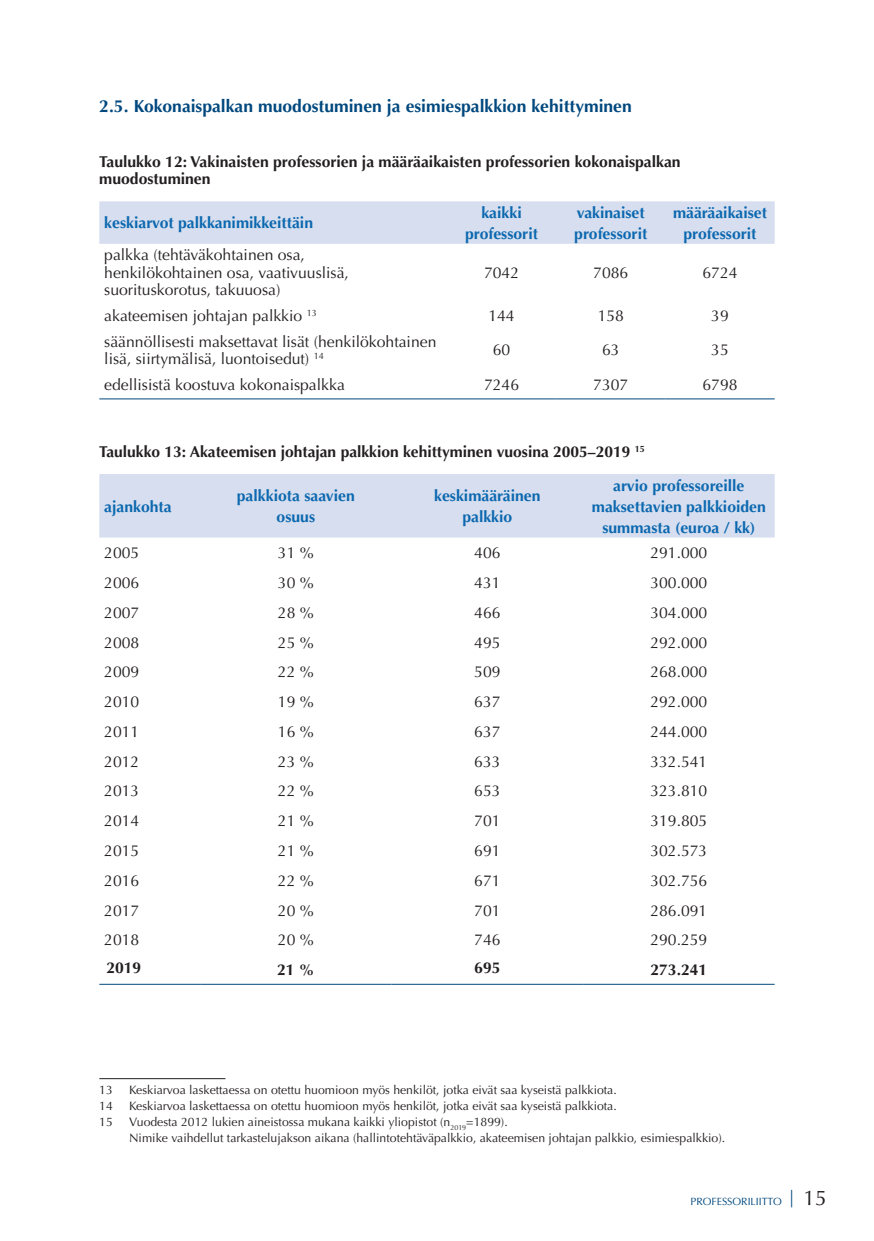
<style>
.page{position:relative;width:874px;height:1241px;background:#fff}
.page>*{position:absolute;margin:0;border:0;box-sizing:border-box;transform-origin:0 0}
.t1{font:700 17.5px "Optima LT Std";color:#01487e}
.t2{font:15.75px/17.5px "Optima LT Std";color:#231f20}
.t3{font:700 15.75px/21px "Optima LT Std";color:#0c68af;text-align:center}
.t4{font:700 15.75px/17.5px "Optima LT Std";color:#231f20}
.t5{font:12.25px/15.8px "Optima LT Std";color:#231f20}
.t6{font:10.5px "Optima LT Std";color:#01487e}
.s1{color:#fff}
.s2{font-size:21px;color:#231f20}
</style>
<div class="page">
<div style="left:99px;top:201px;width:675px;height:43px;background:#d6deef"></div>
<hr style="left:99px;top:398px;width:347px;height:1px;background:#01487e">
<hr style="left:446px;top:398px;width:110px;height:1px;background:#01487e">
<hr style="left:556px;top:398px;width:109px;height:1px;background:#01487e">
<hr style="left:665px;top:398px;width:109px;height:1px;background:#01487e">
<div style="left:99px;top:474px;width:675px;height:63px;background:#d6deef"></div>
<hr style="left:99px;top:983px;width:101px;height:1px;background:#01487e">
<hr style="left:200px;top:983px;width:191px;height:1px;background:#01487e">
<hr style="left:391px;top:983px;width:192px;height:1px;background:#01487e">
<hr style="left:583px;top:983px;width:191px;height:1px;background:#01487e">
<hr style="left:99px;top:1077px;width:126px;height:1px;background:#231f20">
<p class="t1" style="left:99px;top:96px;width:533px">2.5. Kokonaispalkan muodostuminen ja esimiespalkkion kehittyminen</p>
<p class="t4" style="left:99px;top:153px;width:582px">Taulukko 12: Vakinaisten professorien ja määräaikaisten professorien kokonaispalkan muodostuminen <span class="s1">13</span><sup>14</sup></p>
<p class="t3" style="left:104px;top:213px;width:210px">keskiarvot palkkanimikkeittäin</p>
<p class="t3" style="left:465px;top:202px;width:74px">kaikki professorit</p>
<p class="t3" style="left:574px;top:202px;width:74px;text-align:left">vakinaiset professorit</p>
<p class="t3" style="left:672px;top:202px;width:96px">määräaikaiset professorit</p>
<p class="t2" style="left:104px;top:246px;width:246px">palkka (tehtäväkohtainen osa, henkilökohtainen osa, vaativuuslisä, suorituskorotus, takuuosa)</p>
<p class="t2" style="left:484px;top:264px;width:37px">7042</p>
<p class="t2" style="left:593px;top:264px;width:37px">7086</p>
<p class="t2" style="left:702px;top:264px;width:37px">6724</p>
<p class="t2" style="left:104px;top:307px;width:214px">akateemisen johtajan palkkio <sup>13</sup></p>
<p class="t2" style="left:488px;top:307px;width:28px">144</p>
<p class="t2" style="left:597px;top:307px;width:28px">158</p>
<p class="t2" style="left:711px;top:307px;width:19px">39</p>
<p class="t2" style="left:104px;top:333px;width:333px">säännöllisesti maksettavat lisät (henkilökohtainen lisä, siirtymälisä, luontoisedut) <sup>14</sup></p>
<p class="t2" style="left:492px;top:341px;width:19px">60</p>
<p class="t2" style="left:601px;top:341px;width:19px">63</p>
<p class="t2" style="left:711px;top:341px;width:19px">35</p>
<p class="t2" style="left:104px;top:376px;width:242px">edellisistä koostuva kokonaispalkka</p>
<p class="t2" style="left:484px;top:376px;width:37px">7246</p>
<p class="t2" style="left:593px;top:376px;width:37px">7307</p>
<p class="t2" style="left:702px;top:376px;width:37px">6798</p>
<p class="t4" style="left:99px;top:443px;width:546px">Taulukko 13: Akateemisen johtajan palkkion kehittyminen vuosina 2005–2019 <sup>15</sup></p>
<p class="t3" style="left:104px;top:496px;width:69px">ajankohta</p>
<p class="t3" style="left:237px;top:485px;width:119px">palkkiota saavien osuus</p>
<p class="t3" style="left:434px;top:485px;width:108px">keskimääräinen palkkio</p>
<p class="t3" style="left:591px;top:475px;width:175px">arvio professoreille maksettavien palkkioiden summasta (euroa / kk)</p>
<p class="t2" style="left:104px;top:544px;width:37px">2005</p>
<p class="t2" style="left:278px;top:544px;width:37px">31 %</p>
<p class="t2" style="left:474px;top:544px;width:28px">406</p>
<p class="t2" style="left:650px;top:544px;width:58px">291.000</p>
<p class="t2" style="left:104px;top:574px;width:37px">2006</p>
<p class="t2" style="left:278px;top:574px;width:37px">30 %</p>
<p class="t2" style="left:474px;top:574px;width:28px">431</p>
<p class="t2" style="left:650px;top:574px;width:58px">300.000</p>
<p class="t2" style="left:104px;top:603px;width:37px">2007</p>
<p class="t2" style="left:278px;top:603px;width:37px">28 %</p>
<p class="t2" style="left:474px;top:603px;width:28px">466</p>
<p class="t2" style="left:650px;top:603px;width:58px">304.000</p>
<p class="t2" style="left:104px;top:633px;width:37px">2008</p>
<p class="t2" style="left:278px;top:633px;width:37px">25 %</p>
<p class="t2" style="left:474px;top:633px;width:28px">495</p>
<p class="t2" style="left:650px;top:633px;width:58px">292.000</p>
<p class="t2" style="left:104px;top:663px;width:37px">2009</p>
<p class="t2" style="left:278px;top:663px;width:37px">22 %</p>
<p class="t2" style="left:474px;top:663px;width:28px">509</p>
<p class="t2" style="left:650px;top:663px;width:58px">268.000</p>
<p class="t2" style="left:104px;top:693px;width:37px">2010</p>
<p class="t2" style="left:278px;top:693px;width:37px">19 %</p>
<p class="t2" style="left:474px;top:693px;width:28px">637</p>
<p class="t2" style="left:650px;top:693px;width:58px">292.000</p>
<p class="t2" style="left:104px;top:723px;width:37px">2011</p>
<p class="t2" style="left:278px;top:723px;width:37px">16 %</p>
<p class="t2" style="left:474px;top:723px;width:28px">637</p>
<p class="t2" style="left:650px;top:723px;width:58px">244.000</p>
<p class="t2" style="left:104px;top:752px;width:37px">2012</p>
<p class="t2" style="left:278px;top:752px;width:37px">23 %</p>
<p class="t2" style="left:474px;top:752px;width:28px">633</p>
<p class="t2" style="left:650px;top:752px;width:58px">332.541</p>
<p class="t2" style="left:104px;top:782px;width:37px">2013</p>
<p class="t2" style="left:278px;top:782px;width:37px">22 %</p>
<p class="t2" style="left:474px;top:782px;width:28px">653</p>
<p class="t2" style="left:650px;top:782px;width:58px">323.810</p>
<p class="t2" style="left:104px;top:812px;width:37px">2014</p>
<p class="t2" style="left:278px;top:812px;width:37px">21 %</p>
<p class="t2" style="left:474px;top:812px;width:28px">701</p>
<p class="t2" style="left:650px;top:812px;width:58px">319.805</p>
<p class="t2" style="left:104px;top:842px;width:37px">2015</p>
<p class="t2" style="left:278px;top:842px;width:37px">21 %</p>
<p class="t2" style="left:474px;top:842px;width:28px">691</p>
<p class="t2" style="left:650px;top:842px;width:58px">302.573</p>
<p class="t2" style="left:104px;top:871px;width:37px">2016</p>
<p class="t2" style="left:278px;top:871px;width:37px">22 %</p>
<p class="t2" style="left:474px;top:871px;width:28px">671</p>
<p class="t2" style="left:650px;top:871px;width:58px">302.756</p>
<p class="t2" style="left:104px;top:901px;width:37px">2017</p>
<p class="t2" style="left:278px;top:901px;width:37px">20 %</p>
<p class="t2" style="left:474px;top:901px;width:28px">701</p>
<p class="t2" style="left:650px;top:901px;width:58px">286.091</p>
<p class="t2" style="left:104px;top:931px;width:37px">2018</p>
<p class="t2" style="left:278px;top:931px;width:37px">20 %</p>
<p class="t2" style="left:474px;top:931px;width:28px">746</p>
<p class="t2" style="left:650px;top:931px;width:58px">290.259</p>
<p class="t4" style="left:106px;top:959px;width:37px">2019</p>
<p class="t4" style="left:277px;top:961px;width:39px">21 %</p>
<p class="t4" style="left:474px;top:959px;width:28px">695</p>
<p class="t4" style="left:650px;top:961px;width:58px">273.241</p>
<p class="t5" style="left:99px;top:1082px;width:15px">13</p>
<p class="t5" style="left:129px;top:1082px;width:489px">Keskiarvoa laskettaessa on otettu huomioon myös henkilöt, jotka eivät saa kyseistä palkkiota.</p>
<p class="t5" style="left:99px;top:1098px;width:15px">14</p>
<p class="t5" style="left:129px;top:1098px;width:489px">Keskiarvoa laskettaessa on otettu huomioon myös henkilöt, jotka eivät saa kyseistä palkkiota.</p>
<p class="t5" style="left:99px;top:1113px;width:15px">15</p>
<p class="t5" style="left:129px;top:1113px;width:597px">Vuodesta 2012 lukien aineistossa mukana kaikki yliopistot (n<sub>2019</sub>=1899).<br>Nimike vaihdellut tarkastelujakson aikana (hallintotehtäväpalkkio, akateemisen johtajan palkkio, esimiespalkkio).</p>
<p class="t6" style="left:690px;top:1195px;width:138px">PROFESSORILIITTO <sup>|</sup> <span class="s2">15</span></p>
</div>
